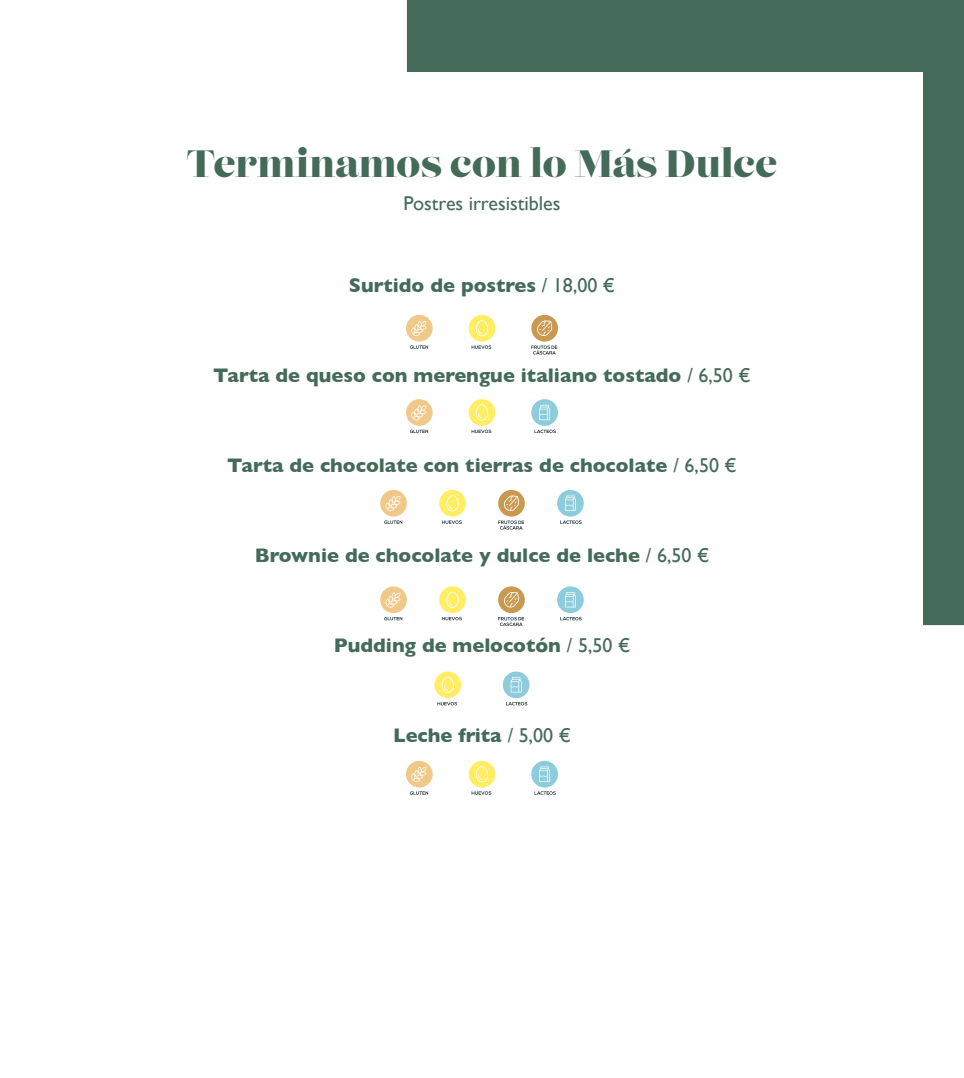
<style>
.page{position:relative;width:964px;height:1078px;background:#fff}
.page>*{position:absolute;margin:0;border:0;box-sizing:border-box;transform-origin:0 0}
.t1{font:38px "Lust Didone";color:#446b5a}
.t2{font:700 20px "Gill Sans";color:#446b5a}
.t3{font:20px "Gill Sans";color:#446b5a}
.s1{font-weight:400}
</style>
<div class="page">
<div style="left:406px;top:0;width:558px;height:626px;background:#446b5a"></div>
<div style="left:42px;top:72px;width:880px;height:719px;background:#fff"></div>
<svg style="left:406px;top:315px;width:27px;height:34px"></svg>
<svg style="left:468px;top:314px;width:28px;height:35px"></svg>
<svg style="left:531px;top:314px;width:27px;height:40px"></svg>
<svg style="left:406px;top:399px;width:27px;height:34px"></svg>
<svg style="left:468px;top:399px;width:28px;height:34px"></svg>
<svg style="left:531px;top:399px;width:27px;height:34px"></svg>
<svg style="left:406px;top:760px;width:27px;height:34px"></svg>
<svg style="left:468px;top:760px;width:28px;height:34px"></svg>
<svg style="left:531px;top:760px;width:27px;height:34px"></svg>
<svg style="left:380px;top:490px;width:27px;height:33px"></svg>
<svg style="left:439px;top:490px;width:27px;height:33px"></svg>
<svg style="left:498px;top:490px;width:27px;height:39px"></svg>
<svg style="left:557px;top:490px;width:27px;height:33px"></svg>
<svg style="left:380px;top:586px;width:27px;height:34px"></svg>
<svg style="left:439px;top:586px;width:27px;height:34px"></svg>
<svg style="left:498px;top:586px;width:27px;height:40px"></svg>
<svg style="left:557px;top:586px;width:27px;height:34px"></svg>
<svg style="left:434px;top:671px;width:27px;height:34px"></svg>
<svg style="left:502px;top:671px;width:28px;height:34px"></svg>
<h1 class="t1" style="left:187px;top:139px;width:592px">Terminamos con lo Más Dulce</h1>
<p class="t3" style="left:403px;top:191px;width:159px">Postres irresistibles</p>
<p class="t2" style="left:349px;top:269px;width:268px">Surtido de postres <span class="s1">/ 18,00 €</span></p>
<p class="t2" style="left:213px;top:359px;width:539px">Tarta de queso con merengue italiano tostado <span class="s1">/ 6,50 €</span></p>
<p class="t2" style="left:227px;top:449px;width:511px">Tarta de chocolate con tierras de chocolate <span class="s1">/ 6,50 €</span></p>
<p class="t2" style="left:255px;top:539px;width:456px">Brownie de chocolate y dulce de leche <span class="s1">/ 6,50 €</span></p>
<p class="t2" style="left:334px;top:629px;width:298px">Pudding de melocotón <span class="s1">/ 5,50 €</span></p>
<p class="t2" style="left:393px;top:719px;width:179px">Leche frita <span class="s1">/ 5,00 €</span></p>
</div>
